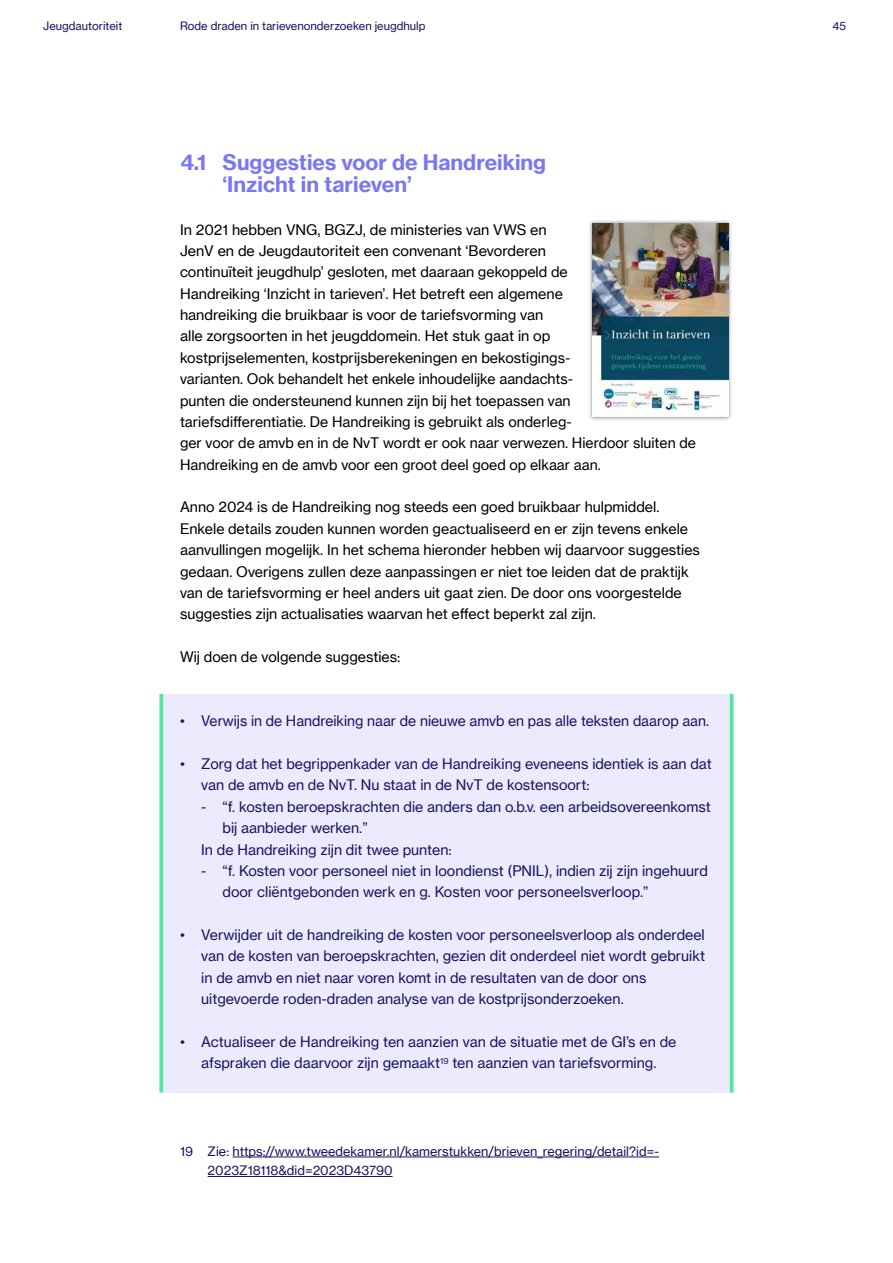
<style>
.page{position:relative;width:893px;height:1263px;background:#fff}
.page>*{position:absolute;margin:0;border:0;box-sizing:border-box;transform-origin:0 0}
.H2_Paragraafkop_123{font:21px/21.3px "N Haas Grotesk TX Pro 75 Bd";color:#7a78f0}
.P_Broodtekst{font:14.25px/21.3px "N Haas Grotesk TX Pro 55 Rg";color:#000}
.A_Kader_opsomming_rode_draad_niv2{font:14.25px/21.3px "N Haas Grotesk TX Pro 55 Rg";color:#1b1464}
.A_Kader_rode_draad{font:14.25px "N Haas Grotesk TX Pro 55 Rg";color:#1b1464}
.P_Eindnoten_Voetnoten{font:12.75px/19.5px "N Haas Grotesk TX Pro 55 Rg";color:#1b1464}
.t1{font:11.25px "N Haas Grotesk TX Pro 55 Rg";color:#1b1464}
</style>
<div class="page">
<div style="left:162px;top:694px;width:569px;height:399px;background:#ebebfd"></div>
<svg style="left:159px;top:694px;width:4px;height:399px;background:#66e8ab"></svg>
<hr style="left:730px;top:694px;width:3px;height:399px;background:#54e6a2">
<hr style="left:233px;top:1157px;width:426px;height:1px;background:#1b1464">
<hr style="left:208px;top:1176px;width:185px;height:1px;background:#1b1464">
<div style="left:589px;top:220px;width:144px;height:201px;background:#000;opacity:.5"></div>
<img style="left:592px;top:223px;width:137px;height:194px">
<p class="t1" style="left:43px;top:19px;width:81px">Jeugdautoriteit</p>
<p class="t1" style="left:180px;top:19px;width:247px">Rode draden in tarievenonderzoeken jeugdhulp</p>
<p class="t1" style="left:832px;top:19px;width:15px">45</p>
<h2 class="H2_Paragraafkop_123" style="left:223px;top:152px;width:325px;text-indent:-43px">4.1 Suggesties voor de Handreiking ‘Inzicht in tarieven’</h2>
<p class="P_Broodtekst" style="left:180px;top:219px;width:517px">In 2021 hebben VNG, BGZJ, de ministeries van VWS en<br>JenV en de Jeugdautoriteit een convenant ‘Bevorderen<br>continuïteit jeugdhulp’ gesloten, met daaraan gekoppeld de<br>Handreiking ‘Inzicht in tarieven’. Het betreft een algemene<br>handreiking die bruikbaar is voor de tariefsvorming van<br>alle zorgsoorten in het jeugddomein. Het stuk gaat in op<br>kostprijselementen, kostprijsberekeningen en bekostigings-<br>varianten. Ook behandelt het enkele inhoudelijke aandachts-<br>punten die ondersteunend kunnen zijn bij het toepassen van tariefsdifferentiatie. De Handreiking is gebruikt als onderleg-<br>ger voor de amvb en in de NvT wordt er ook naar verwezen. Hierdoor sluiten de Handreiking en de amvb voor een groot deel goed op elkaar aan.</p>
<p class="P_Broodtekst" style="left:180px;top:497px;width:522px">Anno 2024 is de Handreiking nog steeds een goed bruikbaar hulpmiddel.<br>Enkele details zouden kunnen worden geactualiseerd en er zijn tevens enkele aanvullingen mogelijk. In het schema hieronder hebben wij daarvoor suggesties gedaan. Overigens zullen deze aanpassingen er niet toe leiden dat de praktijk van de tariefsvorming er heel anders uit gaat zien. De door ons voorgestelde suggesties zijn actualisaties waarvan het effect beperkt zal zijn.</p>
<p class="P_Broodtekst" style="left:180px;top:646px;width:222px">Wij doen de volgende suggesties:</p>
<p class="A_Kader_opsomming_rode_draad_niv2" style="left:180px;top:710px;width:530px">• Verwijs in de Handreiking naar de nieuwe amvb en pas alle teksten daarop aan.</p>
<p class="A_Kader_opsomming_rode_draad_niv2" style="left:201px;top:753px;width:512px;text-indent:-21px">• Zorg dat het begrippenkader van de Handreiking eveneens identiek is aan dat van de amvb en de NvT. Nu staat in de NvT de kostensoort:</p>
<p class="A_Kader_opsomming_rode_draad_niv2" style="left:223px;top:796px;width:490px;text-indent:-21px">- “f. kosten beroepskrachten die anders dan o.b.v. een arbeidsovereenkomst bij aanbieder werken.”</p>
<p class="A_Kader_rode_draad" style="left:201px;top:840px;width:252px">In de Handreiking zijn dit twee punten:</p>
<p class="A_Kader_opsomming_rode_draad_niv2" style="left:223px;top:860px;width:487px;text-indent:-21px">- “f. Kosten voor personeel niet in loondienst (PNIL), indien zij zijn ingehuurd door cliëntgebonden werk en g. Kosten voor personeelsverloop.”</p>
<p class="A_Kader_opsomming_rode_draad_niv2" style="left:201px;top:924px;width:505px;text-indent:-21px">• Verwijder uit de handreiking de kosten voor personeelsverloop als onderdeel van de kosten van beroepskrachten, gezien dit onderdeel niet wordt gebruikt in de amvb en niet naar voren komt in de resultaten van de door ons uitgevoerde roden-draden analyse van de kostprijsonderzoeken.</p>
<p class="A_Kader_opsomming_rode_draad_niv2" style="left:180px;top:1031px;width:498px;text-align:center">• Actualiseer de Handreiking ten aanzien van de situatie met de GI’s en de afspraken die daarvoor zijn gemaakt<sup>19</sup> ten aanzien van tariefsvorming.</p>
<p class="P_Eindnoten_Voetnoten" style="left:208px;top:1141px;width:453px;text-indent:-28px">19 Zie: https://www.tweedekamer.nl/kamerstukken/brieven_regering/detail?id=-<br>2023Z18118&amp;did=2023D43790</p>
</div>
